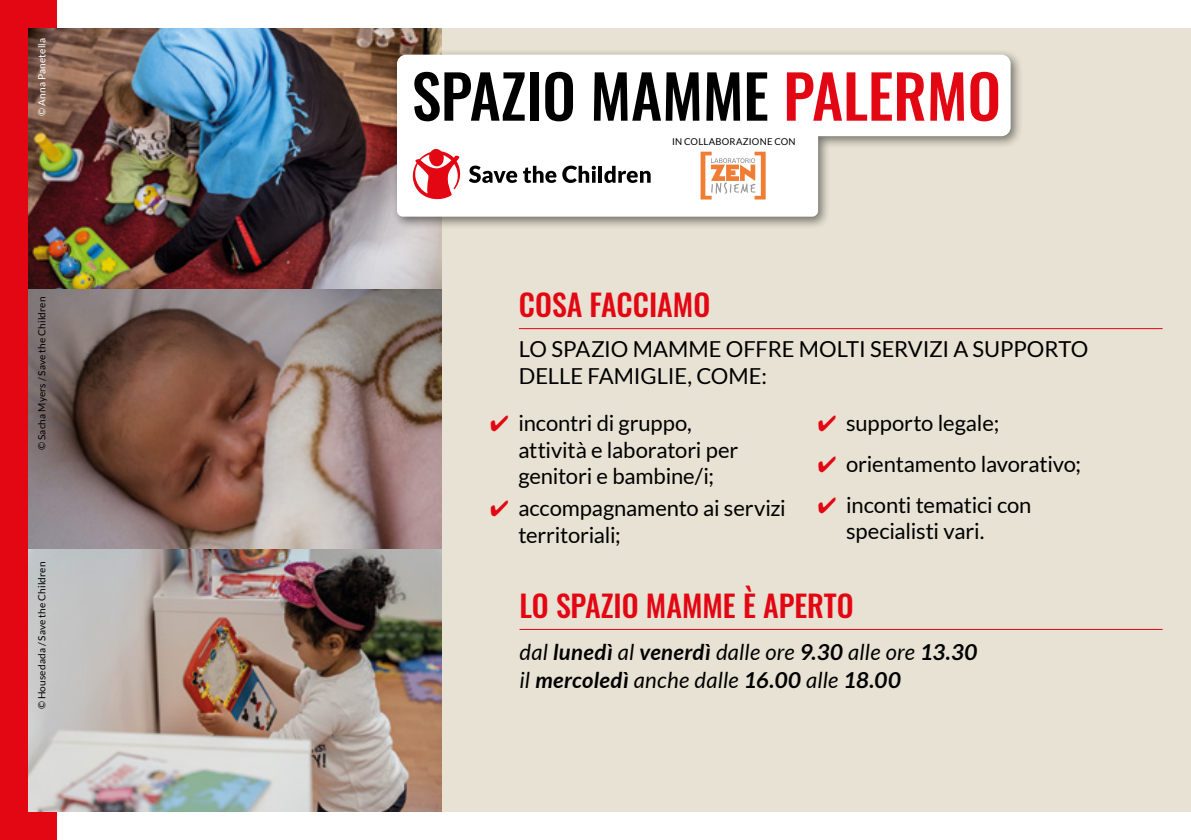
<style>
.page{position:relative;width:1191px;height:840px;background:#fff}
.page>*{position:absolute;margin:0;border:0;box-sizing:border-box;transform-origin:0 0}
.t1{font:59.6px "Oswald";color:#000}
.t2{font:30px "Oswald";color:#e30613}
.t3{font:22px/26.4px "Lato";letter-spacing:-.01em;color:#000}
.t4{font:italic 700 22px/28px "Lato";letter-spacing:.02em;color:#000}
.t5{font:10px "Lato";letter-spacing:.015em;color:#000}
.t6{font:10px "Lato";letter-spacing:.015em;color:#fff}
.t7{font:9.4px "Lato";letter-spacing:.025em;color:#000}
.s1{color:#e30613}
.s2{font-weight:400}
</style>
<div class="page">
<div style="left:0;top:0;width:57px;height:839px;background:#e30613"></div>
<div style="left:28px;top:28px;width:1163px;height:783px;background:#e7e2d3"></div>
<hr style="left:519px;top:328px;width:643px;height:1px;background:#e30613">
<img style="left:28px;top:28px;width:413px;height:521px">
<img style="left:28px;top:549px;width:413px;height:262px">
<hr style="left:519px;top:628px;width:643px;height:1px;background:#e30613">
<div style="left:391px;top:49px;width:632px;height:181px;background:#000;opacity:.5"></div>
<div style="left:397px;top:122px;width:421px;height:94px;background:#fff;border-radius:6px"></div>
<svg style="left:469px;top:165px;width:48px;height:18px"></svg>
<svg style="left:523px;top:166px;width:33px;height:17px"></svg>
<svg style="left:562px;top:165px;width:34px;height:18px"></svg>
<hr style="left:598px;top:166px;width:4px;height:17px;background:#000">
<svg style="left:604px;top:166px;width:46px;height:17px"></svg>
<svg style="left:412px;top:149px;width:49px;height:51px"></svg>
<div style="left:397px;top:55px;width:613px;height:81px;background:#fff;border-radius:9px"></div>
<svg style="left:700px;top:152px;width:65px;height:47px"></svg>
<p class="t6" style="left:36px;top:116px;width:79px;rotate:-90deg">© Anna Panetella</p>
<p class="t5" style="left:36px;top:450px;width:155px;rotate:-90deg">© Sacha Myers / Save the Children</p>
<p class="t5" style="left:36px;top:709px;width:149px;rotate:-90deg">© Housedada / Save the Children</p>
<h1 class="t1" style="left:412px;top:43px;width:590px">SPAZIO MAMME <span class="s1">PALERMO</span></h1>
<p class="t7" style="left:672px;top:136px;width:125px">IN COLLABORAZIONE CON</p>
<h2 class="t2" style="left:519px;top:278px;width:193px">COSA FACCIAMO</h2>
<p class="t3" style="left:519px;top:336px;width:571px">LO SPAZIO MAMME OFFRE MOLTI SERVIZI A SUPPORTO<br>DELLE FAMIGLIE, COME:</p>
<p class="t3" style="left:518px;top:410px;width:222px;text-indent:-28px"><span class="s1">✔</span> incontri di gruppo, attività e laboratori per genitori e bambine/i;</p>
<p class="t3" style="left:518px;top:495px;width:269px;text-indent:-28px"><span class="s1">✔</span> accompagnamento ai servizi territoriali;</p>
<p class="t3" style="left:817px;top:410px;width:183px"><span class="s1">✔</span> supporto legale;</p>
<p class="t3" style="left:817px;top:450px;width:265px"><span class="s1">✔</span> orientamento lavorativo;</p>
<p class="t3" style="left:846px;top:491px;width:187px;text-indent:-28px"><span class="s1">✔</span> inconti tematici con specialisti vari.</p>
<h2 class="t2" style="left:519px;top:578px;width:336px">LO SPAZIO MAMME È APERTO</h2>
<p class="t4" style="left:519px;top:638px;width:459px"><span class="s2">dal</span> lunedì <span class="s2">al</span> venerdì <span class="s2">dalle ore</span> 9.30 <span class="s2">alle ore</span> 13.30 <span class="s2">il</span> mercoledì <span class="s2">anche dalle</span> 16.00 <span class="s2">alle</span> 18.00</p>
</div>
